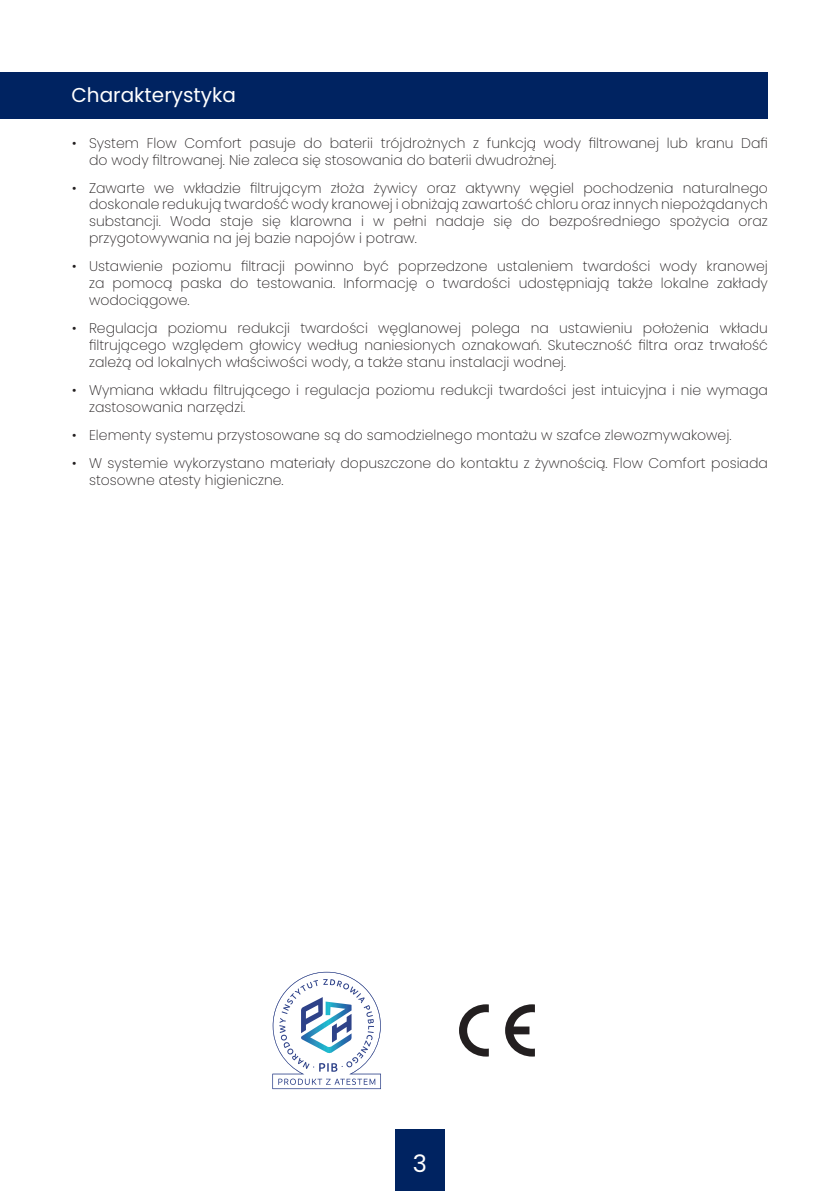
<style>
.page{position:relative;width:840px;height:1191px;background:#fff}
.page>*{position:absolute;margin:0;border:0;box-sizing:border-box;transform-origin:0 0}
.t1{font:24px "Poppins";color:#fff}
.t2{font:20px "Poppins";color:#fff}
.t3{font:200 14px/16.8px "Poppins";color:#231f20}
</style>
<div class="page">
<div style="left:395px;top:1129px;width:49px;height:62px;background:#002361"></div>
<div style="left:0;top:72px;width:767px;height:47px;background:#002361"></div>
<svg style="left:272px;top:971px;width:109px;height:118px"></svg>
<svg style="left:459px;top:1004px;width:29px;height:52px"></svg>
<svg style="left:505px;top:1004px;width:29px;height:52px"></svg>
<p class="t2" style="left:71px;top:83px;width:166px">Charakterystyka</p>
<p class="t3" style="left:89px;top:134px;width:680px;text-indent:-17px">• System Flow Comfort pasuje do baterii trójdrożnych z funkcją wody filtrowanej lub kranu Dafi do wody filtrowanej. Nie zaleca się stosowania do baterii dwudrożnej.</p>
<p class="t3" style="left:89px;top:179px;width:680px;text-align:justify;text-indent:-17px">• Zawarte we wkładzie filtrującym złoża żywicy oraz aktywny węgiel pochodzenia naturalnego doskonale redukują twardość wody kranowej i obniżają zawartość chloru oraz innych niepożądanych substancji. Woda staje się klarowna i w pełni nadaje się do bezpośredniego spożycia oraz przygotowywania na jej bazie napojów i potraw.</p>
<p class="t3" style="left:89px;top:258px;width:680px;text-align:justify;text-indent:-17px">• Ustawienie poziomu filtracji powinno być poprzedzone ustaleniem twardości wody kranowej za pomocą paska do testowania. Informację o twardości udostępniają także lokalne zakłady wodociągowe.</p>
<p class="t3" style="left:89px;top:320px;width:680px;text-align:justify;text-indent:-17px">• Regulacja poziomu redukcji twardości węglanowej polega na ustawieniu położenia wkładu filtrującego względem głowicy według naniesionych oznakowań. Skuteczność filtra oraz trwałość zależą od lokalnych właściwości wody, a także stanu instalacji wodnej.</p>
<p class="t3" style="left:89px;top:381px;width:680px;text-indent:-17px">• Wymiana wkładu filtrującego i regulacja poziomu redukcji twardości jest intuicyjna i nie wymaga zastosowania narzędzi.</p>
<p class="t3" style="left:72px;top:426px;width:660px">• Elementy systemu przystosowane są do samodzielnego montażu w szafce zlewozmywakowej.</p>
<p class="t3" style="left:89px;top:454px;width:680px;text-indent:-17px">• W systemie wykorzystano materiały dopuszczone do kontaktu z żywnością. Flow Comfort posiada stosowne atesty higieniczne.</p>
<h1 class="t1" style="left:412px;top:1150px;width:16px">3</h1>
</div>
